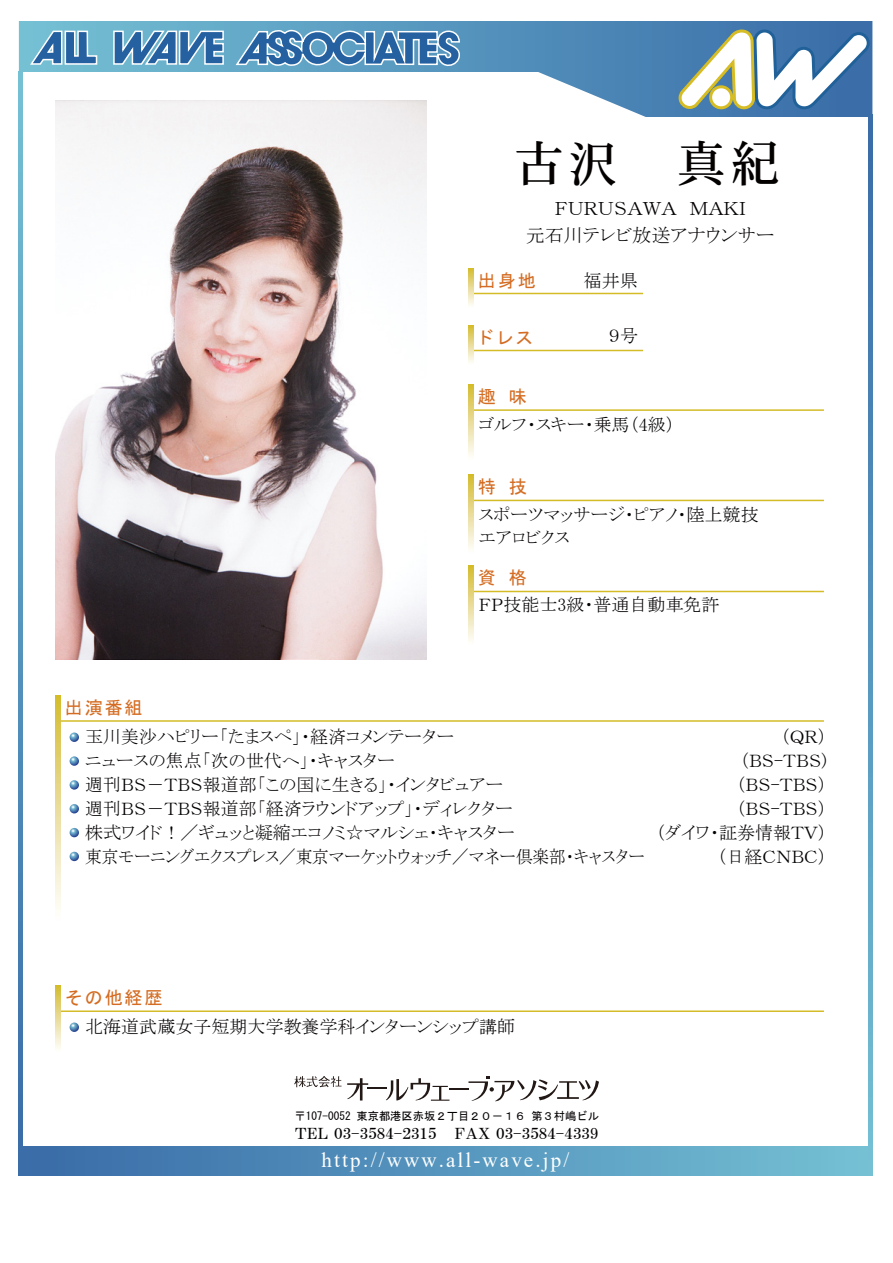
<style>
.page{position:relative;width:893px;height:1263px;background:#fff}
.page>*{position:absolute;margin:0;border:0;box-sizing:border-box;transform-origin:0 0}
.t1{font:49.2px "DFHS Mincho W5 WINP RKSJ H";color:#040000}
.t2{font:21px "Times New Roman";letter-spacing:.1em;color:#fff}
.t3{font:19.05px/27px "MS P Mincho";color:#040000;text-align:center}
.t4{font:18px/24px "MS P Mincho";color:#040000}
.t5{font:18px "MS Gothic";letter-spacing:.1em;color:#d46d23}
.t6{font:15px "HGS Mincho B";color:#040000;scale:1.19 1}
.t7{font:11.25px "MS Gothic";color:#040000}
</style>
<div class="page">
<svg style="left:70px;top:733px;width:9px;height:9px"></svg>
<svg style="left:70px;top:756px;width:9px;height:10px"></svg>
<svg style="left:70px;top:780px;width:9px;height:10px"></svg>
<svg style="left:70px;top:804px;width:9px;height:9px"></svg>
<svg style="left:70px;top:828px;width:9px;height:9px"></svg>
<svg style="left:70px;top:852px;width:9px;height:9px"></svg>
<hr style="left:56px;top:1010px;width:768px;height:2px;background:#d3bc27">
<svg style="left:56px;top:986px;width:4px;height:63px"></svg>
<svg style="left:70px;top:1023px;width:9px;height:9px"></svg>
<div style="left:21px;top:1147px;width:849px;height:29px;background:linear-gradient(to right,#396ba7,#74c0d4)"></div>
<svg style="left:868px;top:117px;width:4px;height:1059px;background:#5695bd"></svg>
<svg style="left:19px;top:117px;width:3px;height:1059px;background:#5593bc"></svg>
<svg style="left:347px;top:1076px;width:252px;height:25px"></svg>
<svg style="left:294px;top:1076px;width:47px;height:11px"></svg>
<svg style="left:19px;top:21px;width:853px;height:96px"></svg>
<svg style="left:677px;top:21px;width:194px;height:90px"></svg>
<svg style="left:29px;top:26px;width:431px;height:45px;background:#669dc2"></svg>
<hr style="left:56px;top:720px;width:768px;height:2px;background:#d4bc26">
<svg style="left:56px;top:695px;width:4px;height:214px"></svg>
<hr style="left:468px;top:409px;width:356px;height:2px;background:#d4bc26">
<svg style="left:468px;top:384px;width:5px;height:72px"></svg>
<hr style="left:468px;top:293px;width:175px;height:1px;background:#d4bc26">
<hr style="left:473px;top:350px;width:170px;height:1px;background:#d4bc26">
<hr style="left:468px;top:500px;width:356px;height:1px;background:#d4bc26">
<svg style="left:468px;top:475px;width:5px;height:74px"></svg>
<hr style="left:468px;top:591px;width:356px;height:1px;background:#d4bc26">
<svg style="left:468px;top:566px;width:5px;height:75px"></svg>
<svg style="left:468px;top:268px;width:5px;height:38px"></svg>
<svg style="left:468px;top:325px;width:5px;height:38px"></svg>
<img style="left:56px;top:100px;width:371px;height:560px">
<h1 class="t1" style="left:514px;top:139px;width:267px">古沢　真紀</h1>
<p class="t3" style="left:525px;top:195px;width:250px">ＦＵＲＵＳＡＷＡ　ＭＡＫＩ<br>元石川テレビ放送アナウンサー</p>
<p class="t5" style="left:478px;top:271px;width:59px">出身地</p>
<p class="t5" style="left:475px;top:328px;width:59px">ドレス</p>
<p class="t5" style="left:478px;top:388px;width:50px">趣 味</p>
<p class="t4" style="left:583px;top:269px;width:55px">福井県</p>
<p class="t4" style="left:608px;top:324px;width:31px">９号</p>
<p class="t4" style="left:478px;top:413px;width:198px">ゴルフ・スキー・乗馬（4級）</p>
<p class="t5" style="left:478px;top:478px;width:50px">特 技</p>
<p class="t4" style="left:478px;top:503px;width:281px;line-height:22.5px">スポーツマッサージ・ピアノ・陸上競技エアロビクス</p>
<p class="t5" style="left:478px;top:569px;width:50px">資 格</p>
<p class="t5" style="left:65px;top:698px;width:79px">出演番組</p>
<p class="t4" style="left:478px;top:593px;width:242px">ＦＰ技能士3級・普通自動車免許</p>
<p class="t4" style="left:85px;top:724px;width:561px">玉川美沙ハピリー「たまスペ」・経済コメンテーター<br>ニュースの焦点「次の世代へ」・キャスター<br>週刊ＢＳ－ＴＢＳ報道部「この国に生きる」・インタビュアー<br>週刊ＢＳ－ＴＢＳ報道部「経済ラウンドアップ」・ディレクター<br>株式ワイド！／ギュッと凝縮エコノミ☆マルシェ・キャスター<br>東京モーニングエクスプレス／東京マーケットウォッチ／マネー倶楽部・キャスター</p>
<p class="t4" style="left:656px;top:724px;width:172px;text-align:right">（ＱＲ）<br>（ＢＳ-ＴＢＳ)<br>（ＢＳ-ＴＢＳ）<br>（ＢＳ-ＴＢＳ）<br>（ダイワ・証券情報ＴＶ）（日経ＣＮＢＣ）</p>
<p class="t5" style="left:65px;top:989px;width:99px">その他経歴</p>
<p class="t4" style="left:85px;top:1015px;width:431px">北海道武蔵女子短期大学教養学科インターンシップ講師</p>
<p class="t7" style="left:294px;top:1110px;width:306px">〒107-0052 東京都港区赤坂２丁目２０－１６ 第３村嶋ビル</p>
<p class="t6" style="left:295px;top:1126px;width:257px">TEL 03-3584-2315　FAX 03-3584-4339</p>
<p class="t2" style="left:321px;top:1145px;width:249px">http://www.all-wave.jp/</p>
</div>
